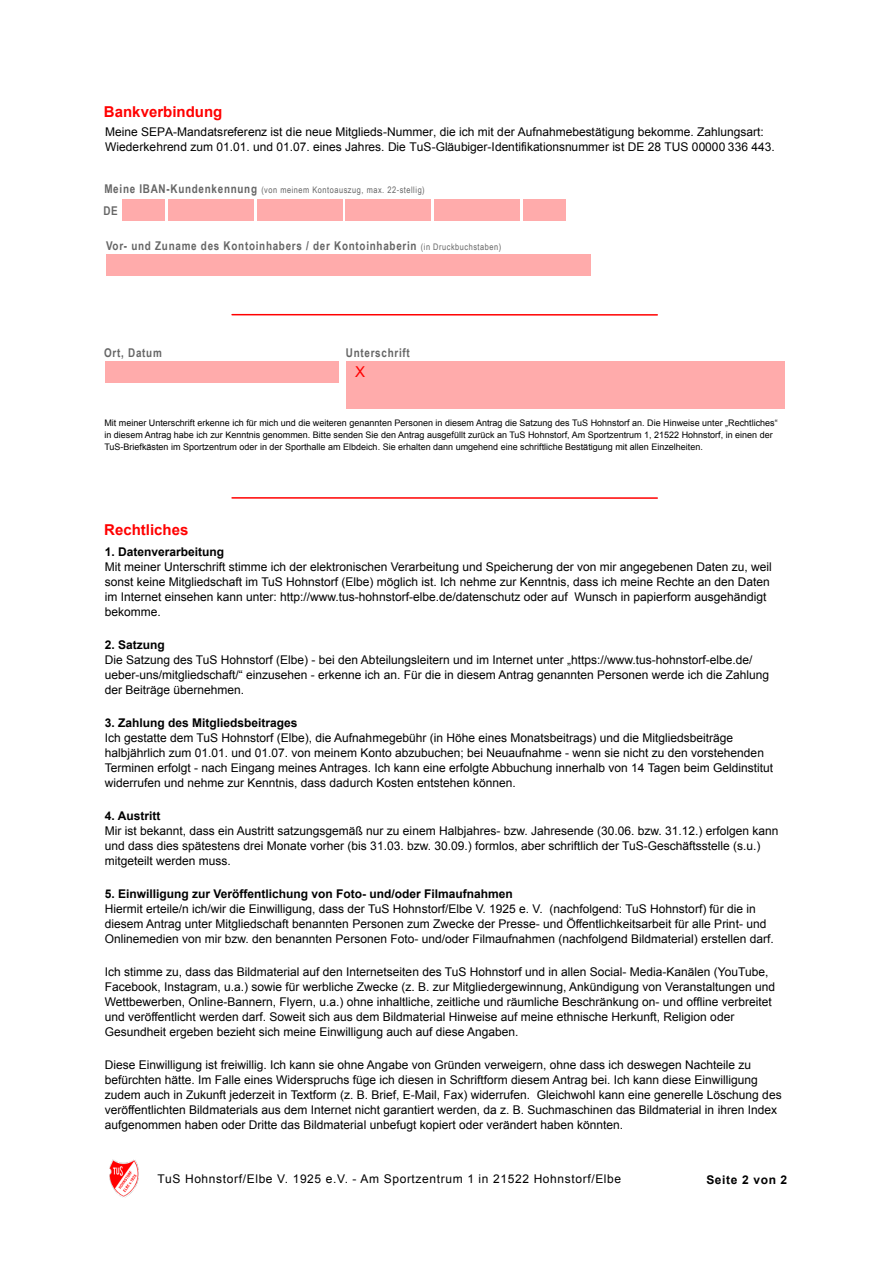
<style>
.page{position:relative;width:893px;height:1263px;background:#fff}
.page>*{position:absolute;margin:0;border:0;box-sizing:border-box;transform-origin:0 0}
.t1{font:700 15px "Arial";color:#f00}
.t2{font:15px "Arial";color:#f00}
.t3{font:12px/15px "Arial";color:#000}
.t4{font:700 12px "Arial";color:#000}
.t5{font:700 12px "Arial Narrow";letter-spacing:.06em;color:#666}
.t6{font:12px "Arial";letter-spacing:.055em;color:#000}
.t7{font:700 12px "Arial";letter-spacing:.055em;color:#000}
.t8{font:9px/12px "Arial";color:#000}
.t9{font:9px "Arial Narrow";letter-spacing:.06em;color:#666}
.s1{font-weight:700;font-size:12px}
.s2{font-weight:400;font-size:9px}
</style>
<div class="page">
<div style="left:106px;top:255px;width:484px;height:21px;background:#ffabab"></div>
<div style="left:122px;top:200px;width:43px;height:21px;background:#ffabab"></div>
<div style="left:523px;top:200px;width:43px;height:21px;background:#ffabab"></div>
<div style="left:168px;top:200px;width:86px;height:21px;background:#ffabab"></div>
<div style="left:257px;top:200px;width:85px;height:21px;background:#ffabab"></div>
<div style="left:346px;top:200px;width:85px;height:21px;background:#ffabab"></div>
<div style="left:434px;top:200px;width:85px;height:21px;background:#ffabab"></div>
<div style="left:347px;top:361px;width:438px;height:47px;background:#ffabab"></div>
<div style="left:105px;top:361px;width:234px;height:21px;background:#ffabab"></div>
<hr style="left:232px;top:497px;width:425px;height:2px;background:#f00">
<hr style="left:232px;top:314px;width:425px;height:2px;background:#f00">
<img style="left:109px;top:1159px;width:30px;height:38px">
<img style="left:110px;top:1161px;width:28px;height:35px">
<p class="t1" style="left:104px;top:106px;width:120px">Bankverbindung</p>
<p class="t3" style="left:105px;top:126px;width:671px">Meine SEPA-Mandatsreferenz ist die neue Mitglieds-Nummer, die ich mit der Aufnahmebestätigung bekomme. Zahlungsart:<br>Wiederkehrend zum 01.01. und 01.07. eines Jahres. Die TuS-Gläubiger-Identifikationsnummer ist DE 28 TUS 00000 336 443.</p>
<p class="t9" style="left:104px;top:186px;width:322px"><span class="s1">Meine IBAN-Kundenkennung</span> (von meinem Kontoauszug, max. 22-stellig)</p>
<p class="t5" style="left:103px;top:206px;width:16px">DE</p>
<p class="t5" style="left:106px;top:242px;width:397px">Vor- und Zuname des Kontoinhabers / der Kontoinhaberin <span class="s2">(in Druckbuchstaben)</span></p>
<p class="t5" style="left:104px;top:348px;width:59px">Ort, Datum</p>
<p class="t5" style="left:346px;top:348px;width:65px">Unterschrift</p>
<p class="t2" style="left:355px;top:366px;width:12px">X</p>
<p class="t8" style="left:104px;top:417px;width:675px">Mit meiner Unterschrift erkenne ich für mich und die weiteren genannten Personen in diesem Antrag die Satzung des TuS Hohnstorf an. Die Hinweise unter „Rechtliches“ in diesem Antrag habe ich zur Kenntnis genommen. Bitte senden Sie den Antrag ausgefüllt zurück an TuS Hohnstorf, Am Sportzentrum 1, 21522 Hohnstorf, in einen der<br>TuS-Briefkästen im Sportzentrum oder in der Sporthalle am Elbdeich. Sie erhalten dann umgehend eine schriftliche Bestätigung mit allen Einzelheiten.</p>
<p class="t1" style="left:104px;top:524px;width:86px">Rechtliches</p>
<p class="t4" style="left:105px;top:548px;width:121px">1. Datenverarbeitung</p>
<p class="t3" style="left:105px;top:561px;width:669px">Mit meiner Unterschrift stimme ich der elektronischen Verarbeitung und Speicherung der von mir angegebenen Daten zu, weil sonst keine Mitgliedschaft im TuS Hohnstorf (Elbe) möglich ist. Ich nehme zur Kenntnis, dass ich meine Rechte an den Daten im Internet einsehen kann unter: http://www.tus-hohnstorf-elbe.de/datenschutz oder auf Wunsch in papierform ausgehändigt bekomme.</p>
<p class="t4" style="left:105px;top:641px;width:62px">2. Satzung</p>
<p class="t3" style="left:105px;top:654px;width:666px">Die Satzung des TuS Hohnstorf (Elbe) - bei den Abteilungsleitern und im Internet unter „https://www.tus-hohnstorf-elbe.de/ ueber-uns/mitgliedschaft/“ einzusehen - erkenne ich an. Für die in diesem Antrag genannten Personen werde ich die Zahlung der Beiträge übernehmen.</p>
<p class="t4" style="left:105px;top:719px;width:194px">3. Zahlung des Mitgliedsbeitrages</p>
<p class="t3" style="left:105px;top:732px;width:670px">Ich gestatte dem TuS Hohnstorf (Elbe), die Aufnahmegebühr (in Höhe eines Monatsbeitrags) und die Mitgliedsbeiträge halbjährlich zum 01.01. und 01.07. von meinem Konto abzubuchen; bei Neuaufnahme - wenn sie nicht zu den vorstehenden Terminen erfolgt - nach Eingang meines Antrages. Ich kann eine erfolgte Abbuchung innerhalb von 14 Tagen beim Geldinstitut widerrufen und nehme zur Kenntnis, dass dadurch Kosten entstehen können.</p>
<p class="t4" style="left:105px;top:812px;width:57px">4. Austritt</p>
<p class="t3" style="left:105px;top:825px;width:675px">Mir ist bekannt, dass ein Austritt satzungsgemäß nur zu einem Halbjahres- bzw. Jahresende (30.06. bzw. 31.12.) erfolgen kann und dass dies spätestens drei Monate vorher (bis 31.03. bzw. 30.09.) formlos, aber schriftlich der TuS-Geschäftsstelle (s.u.) mitgeteilt werden muss.</p>
<p class="t4" style="left:105px;top:890px;width:409px">5. Einwilligung zur Veröffentlichung von Foto- und/oder Filmaufnahmen</p>
<p class="t3" style="left:105px;top:903px;width:671px">Hiermit erteile/n ich/wir die Einwilligung, dass der TuS Hohnstorf/Elbe V. 1925 e. V. (nachfolgend: TuS Hohnstorf) für die in diesem Antrag unter Mitgliedschaft benannten Personen zum Zwecke der Presse- und Öffentlichkeitsarbeit für alle Print- und<br>Onlinemedien von mir bzw. den benannten Personen Foto- und/oder Filmaufnahmen (nachfolgend Bildmaterial) erstellen darf.</p>
<p class="t3" style="left:105px;top:966px;width:672px">Ich stimme zu, dass das Bildmaterial auf den Internetseiten des TuS Hohnstorf und in allen Social- Media-Kanälen (YouTube, Facebook, Instagram, u.a.) sowie für werbliche Zwecke (z. B. zur Mitgliedergewinnung, Ankündigung von Veranstaltungen und Wettbewerben, Online-Bannern, Flyern, u.a.) ohne inhaltliche, zeitliche und räumliche Beschränkung on- und offline verbreitet und veröffentlicht werden darf. Soweit sich aus dem Bildmaterial Hinweise auf meine ethnische Herkunft, Religion oder Gesundheit ergeben bezieht sich meine Einwilligung auch auf diese Angaben.</p>
<p class="t3" style="left:105px;top:1059px;width:678px">Diese Einwilligung ist freiwillig. Ich kann sie ohne Angabe von Gründen verweigern, ohne dass ich deswegen Nachteile zu befürchten hätte. Im Falle eines Widerspruchs füge ich diesen in Schriftform diesem Antrag bei. Ich kann diese Einwilligung zudem auch in Zukunft jederzeit in Textform (z. B. Brief, E-Mail, Fax) widerrufen. Gleichwohl kann eine generelle Löschung des veröffentlichten Bildmaterials aus dem Internet nicht garantiert werden, da z. B. Suchmaschinen das Bildmaterial in ihren Index aufgenommen haben oder Dritte das Bildmaterial unbefugt kopiert oder verändert haben könnten.</p>
<p class="t6" style="left:158px;top:1174px;width:465px">TuS Hohnstorf/Elbe V. 1925 e.V. - Am Sportzentrum 1 in 21522 Hohnstorf/Elbe</p>
<p class="t7" style="left:706px;top:1175px;width:82px">Seite 2 von 2</p>
</div>
